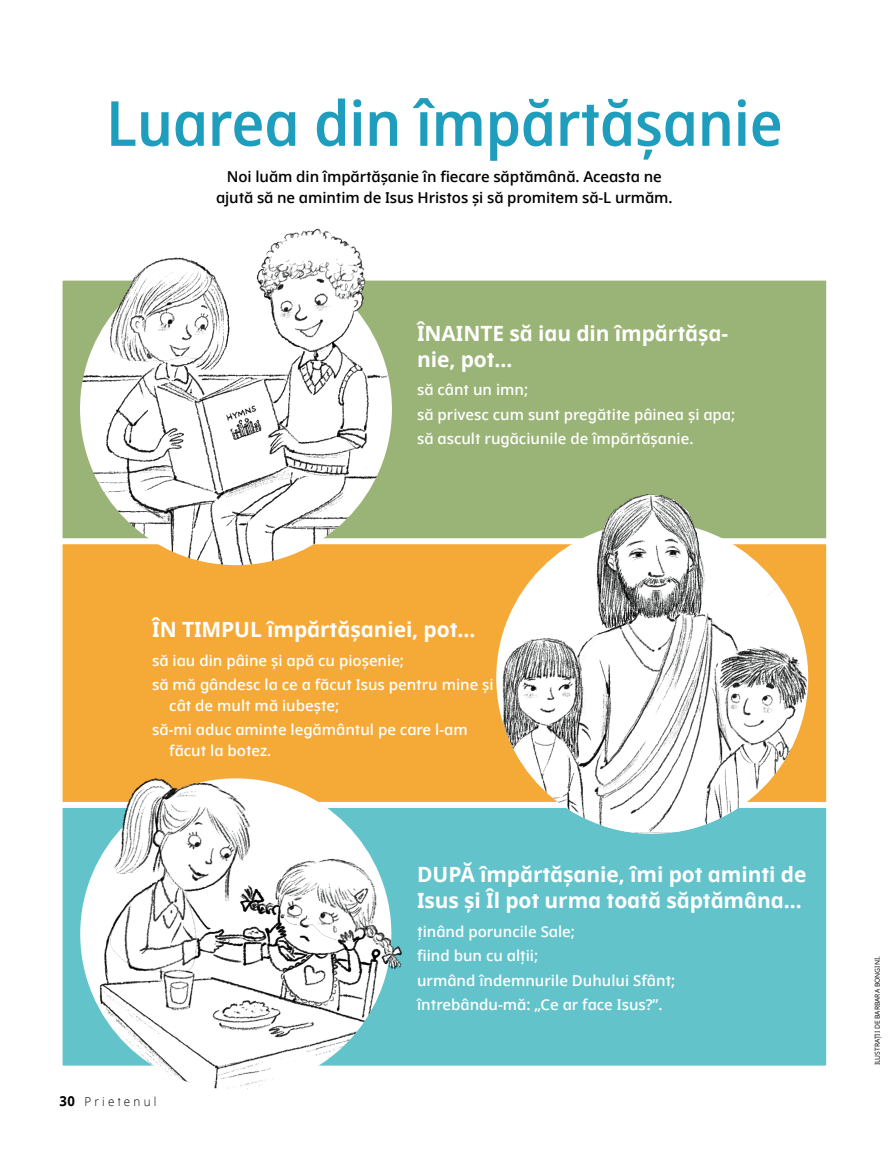
<style>
.page{position:relative;width:893px;height:1161px;background:#fff}
.page>*{position:absolute;margin:0;border:0;box-sizing:border-box;transform-origin:0 0}
.h1_Dots{font:600 62.25px "Dots Solid Condlds Lat";color:#1e9dbc}
.t1{font:700 21px/26.2px "Dots Solidlds Lat";letter-spacing:-.005em;color:#fff}
.p1_no-marker-1{font:600 15px/20.5px "Dots Solidlds Lat";color:#fff}
.t2{font:600 15px/20.5px "Dots Solidlds Lat";letter-spacing:-.005em;color:#000;text-align:center}
.t3{font:300 12.3px "Dots Solidlds Lat";letter-spacing:.28em;color:#000;scale:.95 1}
.t4{font:6.75px "Dots Solidlds Lat";color:#000}
.s1{font-weight:700;font-size:13.8px}
</style>
<div class="page">
<div style="left:60px;top:278px;width:769px;height:263px;background:#9ab376;border:3px solid #fff"></div>
<div style="left:60px;top:541px;width:769px;height:264px;background:#f5a937;border:3px solid #fff"></div>
<div style="left:60px;top:805px;width:769px;height:263px;background:#63c3cb;border:3px solid #fff"></div>
<img style="left:80px;top:253px;width:312px;height:312px;border-radius:156px">
<img style="left:112px;top:228px;width:262px;height:118px">
<img style="left:496px;top:522px;width:312px;height:312px;border-radius:156px">
<img style="left:80px;top:778px;width:311px;height:311px;border-radius:156px">
<img style="left:112px;top:778px;width:291px;height:194px">
<img style="left:587px;top:494px;width:124px;height:63px">
<p class="h1_Dots" style="left:106px;top:77px;width:678px">Luarea din împărtășanie</p>
<p class="t2" style="left:216px;top:167px;width:458px">Noi luăm din împărtășanie în fiecare săptămână. Aceasta ne ajută să ne amintim de Isus Hristos și să promitem să-L urmăm.</p>
<p class="t1" style="left:417px;top:320px;width:313px">ÎNAINTE să iau din împărtășa&shy;nie, pot…</p>
<p class="p1_no-marker-1" style="left:417px;top:380px;width:113px">să cânt un imn;</p>
<p class="p1_no-marker-1" style="left:417px;top:404px;width:320px">să privesc cum sunt pregătite pâinea și apa;</p>
<p class="p1_no-marker-1" style="left:417px;top:429px;width:278px">să ascult rugăciunile de împărtășanie.</p>
<p class="t1" style="left:152px;top:617px;width:325px">ÎN TIMPUL împărtășaniei, pot…</p>
<p class="p1_no-marker-1" style="left:152px;top:650px;width:253px">să iau din pâine și apă cu pioșenie;</p>
<p class="p1_no-marker-1" style="left:169px;top:674px;width:326px;text-indent:-17px">să mă gândesc la ce a făcut Isus pentru mine și cât de mult mă iubește;</p>
<p class="p1_no-marker-1" style="left:169px;top:719px;width:300px;text-indent:-17px">să-mi aduc aminte legământul pe care l-am făcut la botez.</p>
<p class="t1" style="left:417px;top:862px;width:391px">DUPĂ împărtășanie, îmi pot aminti de<br>Isus și Îl pot urma toată săptămâna…</p>
<p class="t3" style="left:60px;top:1092px;width:104px"><span class="s1">30</span> Prietenul</p>
<p class="p1_no-marker-1" style="left:417px;top:921px;width:159px">ținând poruncile Sale;</p>
<p class="p1_no-marker-1" style="left:417px;top:945px;width:123px">fiind bun cu alții;</p>
<p class="p1_no-marker-1" style="left:417px;top:970px;width:260px">urmând îndemnurile Duhului Sfânt;</p>
<p class="p1_no-marker-1" style="left:417px;top:994px;width:247px">întrebându-mă: „Ce ar face Isus?”.</p>
<p class="t4" style="left:872px;top:1065px;width:111px;rotate:-90deg">ILUSTRAȚII DE BARBARA BONGINI.</p>
</div>
